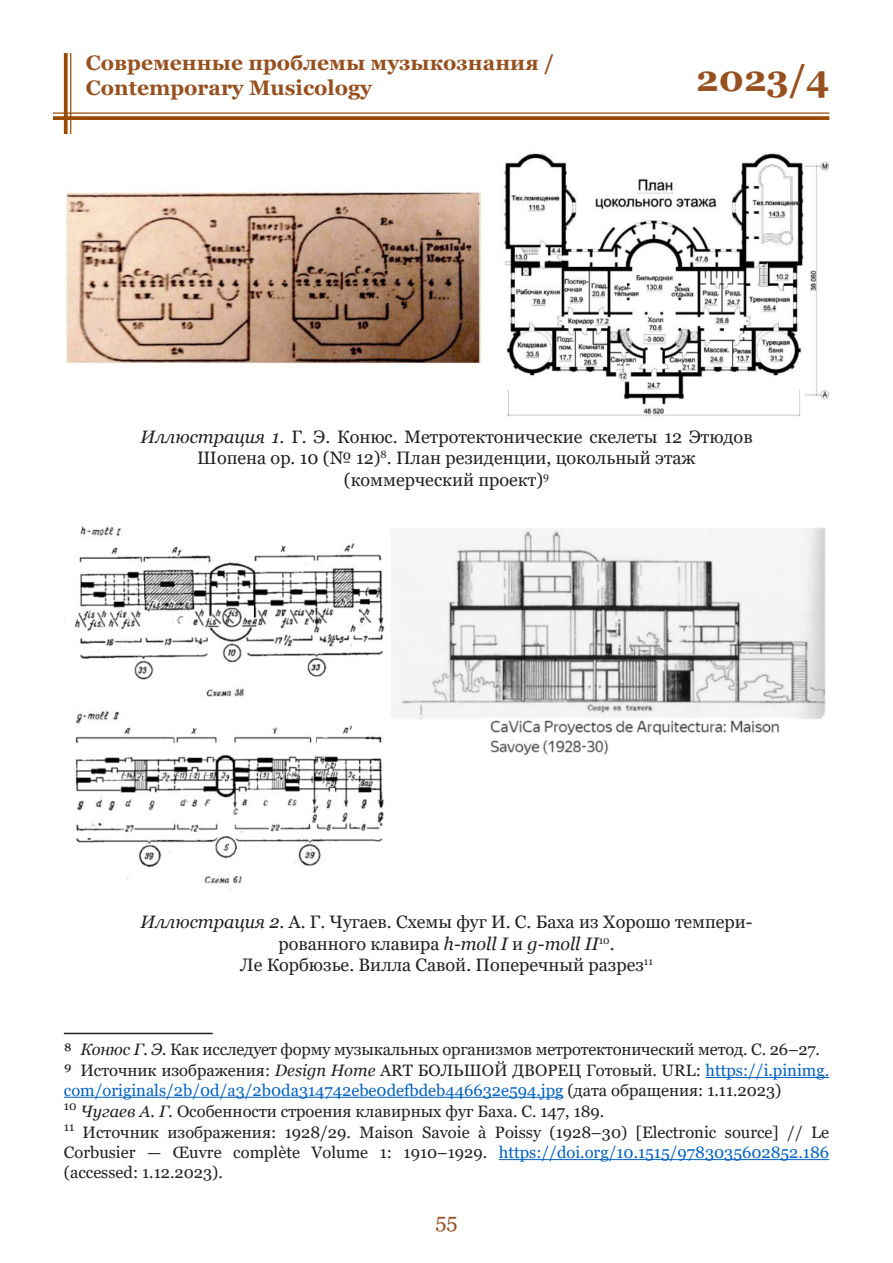
<style>
.page{position:relative;width:893px;height:1263px;background:#fff}
.page>*{position:absolute;margin:0;border:0;box-sizing:border-box;transform-origin:0 0}
.t1{font:700 36px "Georgia";color:#975120}
.t2{font:700 21px/25.2px "Georgia";color:#975120}
.t3{font:21px "Georgia";color:#975120}
.t4{font:18px/21.6px "Georgia";color:#231f20;text-align:center}
.Сноска{font:16.5px/19.8px "Georgia";letter-spacing:-.01em;color:#231f20;text-align:justify}
.Стиль_абзаца_2{font:16.5px/19.8px "Georgia";color:#0563c1}
.Стиль_абзаца_2-2{font:16.5px "Georgia";color:#231f20}
.s1{font-style:italic}
.s2{color:#231f20}
.s3{font-style:italic;color:#231f20}
.s4{color:#0563c1}
</style>
<div class="page">
<hr style="left:53px;top:112px;width:776px;height:2px;background:#994b06">
<svg style="left:53px;top:116px;width:776px;height:4px;background:#9e5514"></svg>
<hr style="left:70px;top:53px;width:1px;height:81px;background:#994b06">
<svg style="left:64px;top:53px;width:4px;height:81px"></svg>
<img style="left:65px;top:153px;width:764px;height:264px">
<img style="left:64px;top:526px;width:762px;height:364px">
<hr style="left:64px;top:1033px;width:149px;height:1px;background:#231f20">
<hr style="left:705px;top:1077px;width:124px;height:1px;background:#0563c1">
<hr style="left:64px;top:1097px;width:499px;height:1px;background:#0563c1">
<hr style="left:499px;top:1159px;width:330px;height:1px;background:#0563c1">
<p class="t2" style="left:86px;top:50px;width:470px">Современные проблемы музыкознания /<br>Contemporary Musicology</p>
<h1 class="t1" style="left:696px;top:55px;width:135px">2023/4</h1>
<p class="t4" style="left:140px;top:426px;width:614px"><span class="s1">Иллюстрация 1</span>. Г. Э. Конюс. Метротектонические скелеты 12 Этюдов<br>Шопена ор. 10 (№ 12)<sup>8</sup>. План резиденции, цокольный этаж</p>
<p class="t4" style="left:344px;top:469px;width:207px">(коммерческий проект)<sup>9</sup></p>
<p class="t4" style="left:140px;top:911px;width:614px"><span class="s1">Иллюстрация 2</span>. А. Г. Чугаев. Схемы фуг И. С. Баха из Хорошо темпери&shy;рованного клавира <span class="s1">h-moll I</span> и <span class="s1">g-moll II</span><sup>10</sup>.</p>
<p class="t4" style="left:240px;top:955px;width:414px">Ле Корбюзье. Вилла Савой. Поперечный разрез<sup>11</sup></p>
<p class="Сноска" style="left:64px;top:1039px;width:758px">⁸ <span class="s1">Конюс Г. Э.</span> Как исследует форму музыкальных организмов метротектонический метод. C. 26–27.</p>
<p class="Стиль_абзаца_2" style="left:64px;top:1061px;width:767px"><span class="s2">⁹ Источник изображения:</span> <span class="s3">Design Home</span> <span class="s2">ART БОЛЬШОЙ ДВОРЕЦ Готовый. URL:</span> https://i.pinimg. com/originals/2b/0d/a3/2b0da314742ebe0defbdeb446632e594.jpg <span class="s2">(дата обращения: 1.11.2023)</span></p>
<p class="Стиль_абзаца_2-2" style="left:64px;top:1101px;width:542px"><sup>10</sup> <span class="s1">Чугаев А. Г.</span> Особенности строения клавирных фуг Баха. С. 147, 189.</p>
<p class="Сноска" style="left:64px;top:1123px;width:767px"><sup>11</sup> Источник изображения: 1928/29. Maison Savoie à Poissy (1928–30) [Electronic source] // Le Corbusier — Œuvre complète Volume 1: 1910–1929. <span class="s4">https://doi.org/10.1515/9783035602852.186 </span>(accessed: 1.12.2023).</p>
<p class="t3" style="left:435px;top:1207px;width:24px">55</p>
</div>
